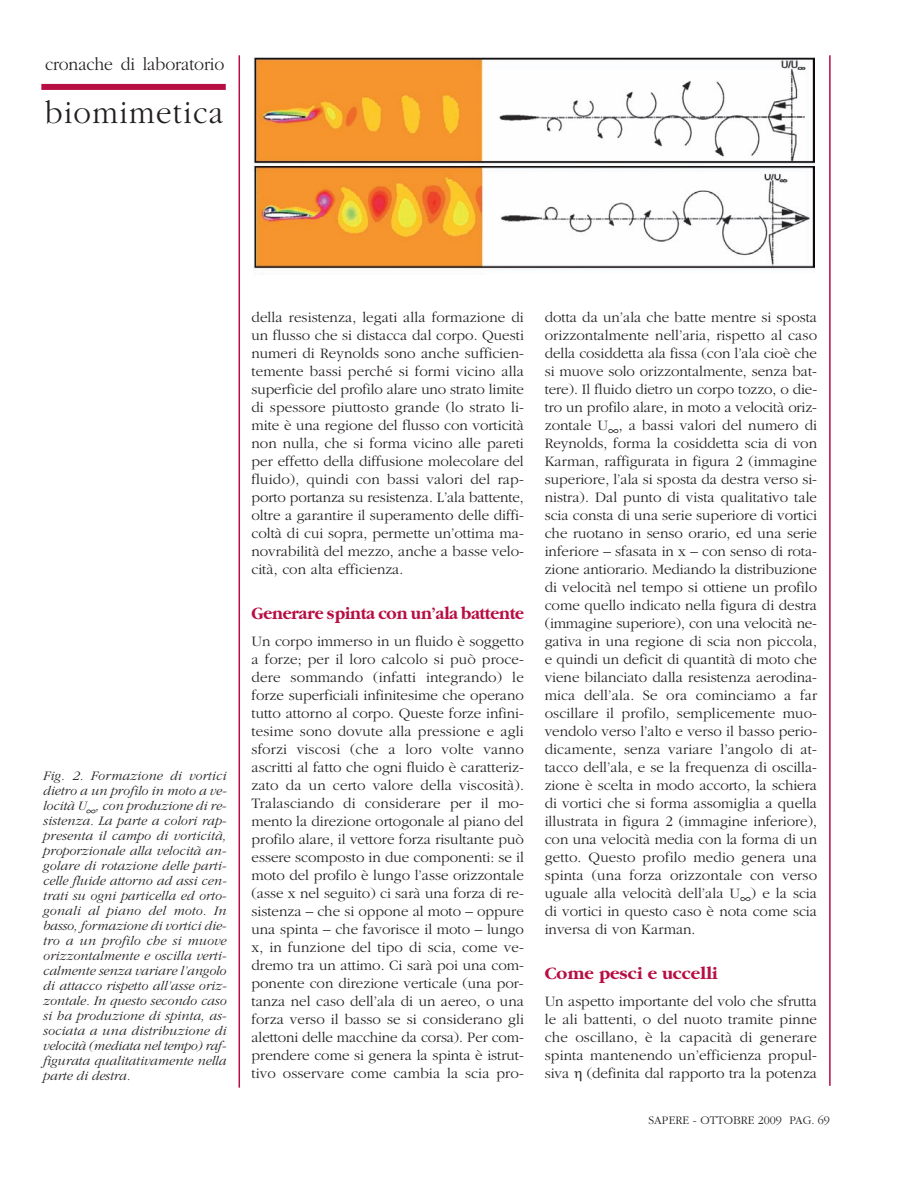
<style>
.page{position:relative;width:915px;height:1191px;background:#fff}
.page>*{position:absolute;margin:0;border:0;box-sizing:border-box;transform-origin:0 0}
.t1{font:300 33px "Garamond";letter-spacing:.05em;color:#231f20;scale:.94 1}
.t2{font:300 18.75px "Garamond";letter-spacing:-.005em;color:#231f20;scale:.94 1}
.t3{font:700 18px "Garamond";letter-spacing:-.02em;color:#b70e43;scale:.94 1}
.t4{font:700 18px "Garamond";color:#b70e43}
.t5{font:300 15px/18px "Garamond";color:#231f20;text-align:justify}
.t6{font:italic 300 13.5px/15px "Garamond";color:#231f20;text-align:justify}
.t7{font:300 12px "Garamond";color:#231f20}
.s1{font-size:18.6px}
.s2{font-family:"Hellenica";font-weight:400}
</style>
<div class="page">
<hr style="left:828px;top:55px;width:2px;height:1030px;background:#b70e43">
<hr style="left:238px;top:55px;width:2px;height:1032px;background:#b70e43">
<div style="left:41px;top:84px;width:185px;height:6px;background:#b70e43"></div>
<img style="left:253px;top:57px;width:561px;height:213px">
<p class="t2" style="left:45px;top:53px;width:192px"><span class="s1">cronache di</span> laboratorio</p>
<h1 class="t1" style="left:45px;top:92px;width:191px">biomimetica</h1>
<p class="t6" style="left:43px;top:768px;width:185px">Fig. 2. Formazione di vortici dietro a un profilo in moto a ve&shy;locità U∞, con produzione di re&shy;sistenza. La parte a colori rap&shy;presenta il campo di vorticità, proporzionale alla velocità an&shy;golare di rotazione delle parti&shy;celle fluide attorno ad assi cen&shy;trati su ogni particella ed orto&shy;gonali al piano del moto. In basso, formazione di vortici die&shy;tro a un profilo che si muove orizzontalmente e oscilla verti&shy;calmente senza variare l’angolo di attacco rispetto all’asse oriz&shy;zontale. In questo secondo caso si ha produzione di spinta, as&shy;sociata a una distribuzione di velocità (mediata nel tempo) raf&shy;figurata qualitativamente nella parte di destra.</p>
<p class="t5" style="left:251px;top:308px;width:274px">della resistenza, legati alla formazione di un flusso che si distacca dal corpo. Questi numeri di Reynolds sono anche sufficien&shy;temente bassi perché si formi vicino alla superficie del profilo alare uno strato limite di spessore piuttosto grande (lo strato li&shy;mite è una regione del flusso con vorticità non nulla, che si forma vicino alle pareti per effetto della diffusione molecolare del fluido), quindi con bassi valori del rap&shy;porto portanza su resistenza. L’ala battente, oltre a garantire il superamento delle diffi&shy;coltà di cui sopra, permette un’ottima ma&shy;novrabilità del mezzo, anche a basse velo&shy;cità, con alta efficienza.</p>
<p class="t3" style="left:251px;top:602px;width:291px">Generare spinta con un’ala battente</p>
<p class="t5" style="left:251px;top:632px;width:274px">Un corpo immerso in un fluido è soggetto a forze; per il loro calcolo si può proce&shy;dere sommando (infatti integrando) le forze superficiali infinitesime che operano tutto attorno al corpo. Queste forze infini&shy;tesime sono dovute alla pressione e agli sforzi viscosi (che a loro volte vanno ascritti al fatto che ogni fluido è caratteriz&shy;zato da un certo valore della viscosità).<br>Tralasciando di considerare per il mo&shy;mento la direzione ortogonale al piano del profilo alare, il vettore forza risultante può essere scomposto in due componenti: se il moto del profilo è lungo l’asse orizzontale (asse x nel seguito) ci sarà una forza di re&shy;sistenza – che si oppone al moto – oppure una spinta – che favorisce il moto – lungo x, in funzione del tipo di scia, come ve&shy;dremo tra un attimo. Ci sarà poi una com&shy;ponente con direzione verticale (una por&shy;tanza nel caso dell’ala di un aereo, o una forza verso il basso se si considerano gli alettoni delle macchine da corsa). Per com&shy;prendere come si genera la spinta è istrut&shy;tivo osservare come cambia la scia pro-</p>
<p class="t5" style="left:544px;top:308px;width:274px">dotta da un’ala che batte mentre si sposta orizzontalmente nell’aria, rispetto al caso della cosiddetta ala fissa (con l’ala cioè che si muove solo orizzontalmente, senza bat&shy;tere). Il fluido dietro un corpo tozzo, o die&shy;tro un profilo alare, in moto a velocità oriz&shy;zontale U∞, a bassi valori del numero di Reynolds, forma la cosiddetta scia di von Karman, raffigurata in figura 2 (immagine superiore, l’ala si sposta da destra verso si&shy;nistra). Dal punto di vista qualitativo tale scia consta di una serie superiore di vortici che ruotano in senso orario, ed una serie inferiore – sfasata in x – con senso di rota&shy;zione antiorario. Mediando la distribuzione di velocità nel tempo si ottiene un profilo come quello indicato nella figura di destra (immagine superiore), con una velocità ne&shy;gativa in una regione di scia non piccola, e quindi un deficit di quantità di moto che viene bilanciato dalla resistenza aerodina&shy;mica dell’ala. Se ora cominciamo a far oscillare il profilo, semplicemente muo&shy;vendolo verso l’alto e verso il basso perio&shy;dicamente, senza variare l’angolo di at&shy;tacco dell’ala, e se la frequenza di oscilla&shy;zione è scelta in modo accorto, la schiera di vortici che si forma assomiglia a quella illustrata in figura 2 (immagine inferiore), con una velocità media con la forma di un getto. Questo profilo medio genera una spinta (una forza orizzontale con verso uguale alla velocità dell’ala U∞) e la scia di vortici in questo caso è nota come scia inversa di von Karman.</p>
<p class="t4" style="left:544px;top:962px;width:174px">Come pesci e uccelli</p>
<p class="t5" style="left:544px;top:992px;width:274px">Un aspetto importante del volo che sfrutta le ali battenti, o del nuoto tramite pinne che oscillano, è la capacità di generare spinta mantenendo un’efficienza propul&shy;siva <span class="s2">h</span> (definita dal rapporto tra la potenza</p>
<p class="t7" style="left:648px;top:1113px;width:183px">SAPERE - OTTOBRE 2009 PAG. 69</p>
</div>
